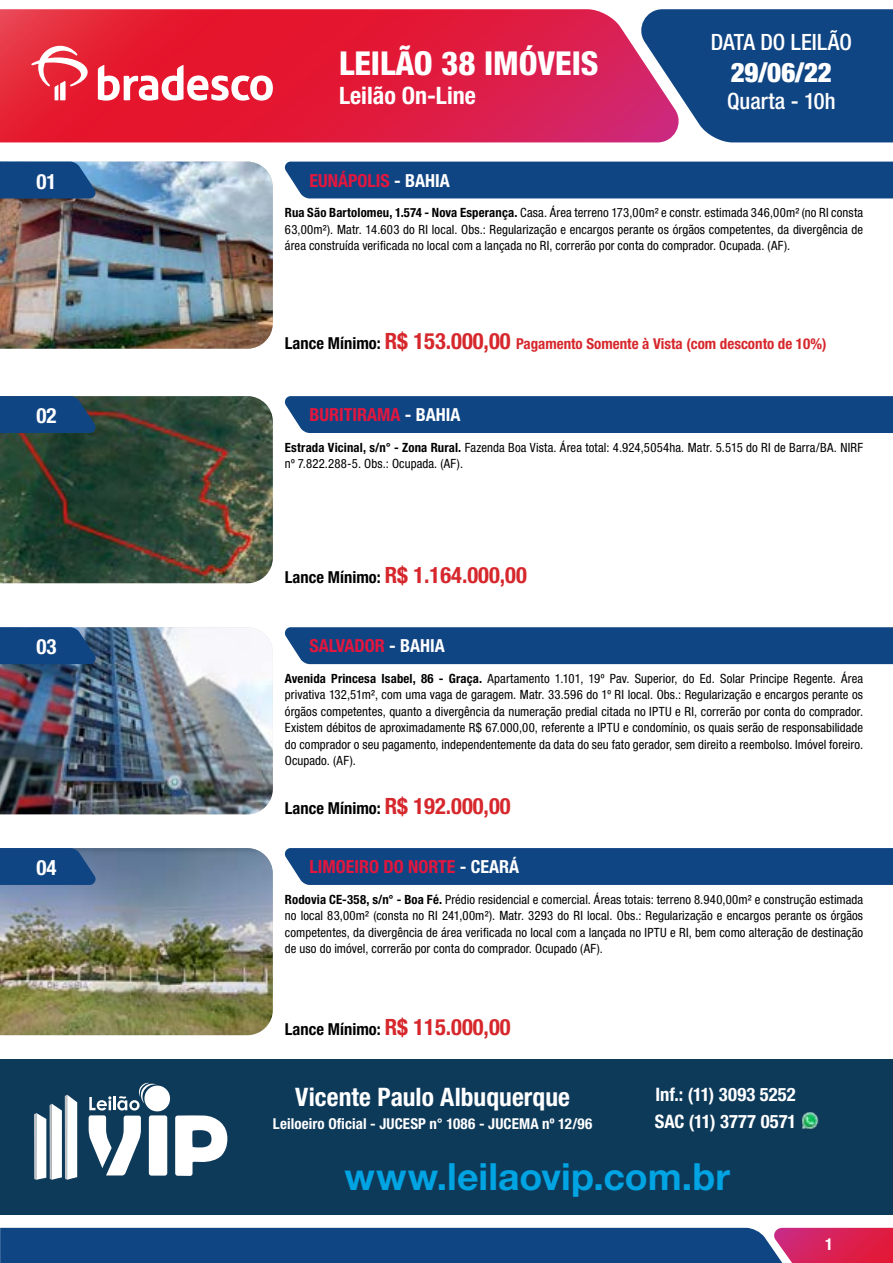
<style>
.page{position:relative;width:893px;height:1263px;background:#fff}
.page>*{position:absolute;margin:0;border:0;box-sizing:border-box;transform-origin:0 0}
.t1{font:700 37.5px "Helvetica Neue LT Std";color:#00a4e3}
.t2{font:800 condensed 33px "Helvetica Neue LT Std";color:#fff}
.t3{font:900 condensed 27px "Helvetica Neue LT Std";color:#fff}
.t4{font:700 condensed 25.5px "Helvetica Neue LT Std";letter-spacing:.005em;color:#fff}
.t5{font:700 condensed 24px "Helvetica Neue LT Std";color:#fff}
.t6{font:700 condensed 22.5px "Helvetica Neue LT Std";color:#d6272c}
.t7{font:500 condensed 22.5px "Helvetica Neue LT Std";color:#fff}
.t8{font:700 condensed 21px "Helvetica Neue LT Std";color:#fff}
.t9{font:700 condensed 18.6px/27px "Helvetica Neue LT Std";letter-spacing:.005em;color:#fff}
.t10{font:700 condensed 18px "Helvetica Neue LT Std";color:#e2163e}
.t11{font:700 condensed 16.5px "Helvetica Neue LT Std";color:#000}
.t12{font:700 condensed 16.5px "Helvetica Neue LT Std";color:#fff}
.t13{font:700 condensed 15px "Helvetica Neue LT Std";color:#d6272c}
.t14{font:700 condensed 15px "Helvetica Neue LT Std";letter-spacing:.01em;color:#fff}
.t15{font:condensed 12.75px/16.5px "Helvetica Neue LT Std";letter-spacing:.01em;color:#000;text-align:justify}
.s1{color:#fff}
.s2{font-weight:700}
.s3{font-size:16.5px;color:#000}
.s4{font-size:22.5px}
.s5{font-size:22.5px;color:#d6272c}
</style>
<div class="page">
<svg style="left:0;top:1228px;width:893px;height:35px;background:#2c427f"></svg>
<div style="left:284px;top:162px;width:609px;height:36px;background:#104583"></div>
<div style="left:284px;top:396px;width:609px;height:37px;background:#104583"></div>
<div style="left:284px;top:627px;width:609px;height:37px;background:#104583"></div>
<div style="left:284px;top:848px;width:609px;height:37px;background:#104583"></div>
<svg style="left:0;top:9px;width:635px;height:133px;background:#e01f40"></svg>
<svg style="left:635px;top:9px;width:258px;height:133px;background:#2e4f8a"></svg>
<svg style="left:31px;top:46px;width:242px;height:55px"></svg>
<div style="left:0;top:1059px;width:893px;height:156px;background:#0e3a5a"></div>
<img style="left:802px;top:1112px;width:16px;height:17px">
<svg style="left:34px;top:1095px;width:43px;height:85px"></svg>
<svg style="left:89px;top:1082px;width:138px;height:94px"></svg>
<img style="left:0;top:162px;width:273px;height:187px">
<img style="left:0;top:396px;width:273px;height:187px">
<img style="left:0;top:627px;width:273px;height:187px">
<img style="left:0;top:848px;width:273px;height:187px">
<svg style="left:0;top:162px;width:97px;height:36px;background:#1a4f8a"></svg>
<svg style="left:0;top:396px;width:97px;height:37px;background:#14447b"></svg>
<svg style="left:0;top:627px;width:97px;height:37px;background:#164883"></svg>
<svg style="left:0;top:848px;width:97px;height:37px;background:#184a85"></svg>
<h2 class="t2" style="left:339px;top:43px;width:261px">LEILÃO 38 IMÓVEIS</h2>
<h3 class="t5" style="left:339px;top:81px;width:138px">Leilão On-Line</h3>
<h3 class="t7" style="left:711px;top:29px;width:143px">DATA DO LEILÃO</h3>
<h3 class="t3" style="left:731px;top:56px;width:103px">29/06/22</h3>
<h3 class="t7" style="left:727px;top:88px;width:110px">Quarta - 10h</h3>
<h3 class="t8" style="left:36px;top:168px;width:22px">01</h3>
<h3 class="t10" style="left:310px;top:170px;width:142px">EUNÁPOLIS <span class="s1">- BAHIA</span></h3>
<p class="t15" style="left:285px;top:204px;width:580px"><span class="s2">Rua São Bartolomeu, 1.574 - Nova Esperança.</span> Casa. Área terreno 173,00m² e constr. estimada 346,00m² (no RI consta 63,00m²). Matr. 14.603 do RI local. Obs.: Regularização e encargos perante os órgãos competentes, da divergência de área construída verificada no local com a lançada no RI, correrão por conta do comprador. Ocupada. (AF).</p>
<p class="t13" style="left:285px;top:334px;width:543px"><span class="s3">Lance Mínimo:</span> <span class="s4">R$ 153.000,00</span> Pagamento Somente à Vista (com desconto de 10%)</p>
<h3 class="t8" style="left:36px;top:403px;width:22px">02</h3>
<h3 class="t10" style="left:310px;top:404px;width:152px">BURITIRAMA <span class="s1">- BAHIA</span></h3>
<p class="t15" style="left:285px;top:439px;width:580px"><span class="s2">Estrada Vicinal, s/n° - Zona Rural.</span> Fazenda Boa Vista. Área total: 4.924,5054ha. Matr. 5.515 do RI de Barra/BA. NIRF nº 7.822.288-5. Obs.: Ocupada. (AF).</p>
<h3 class="t6" style="left:285px;top:562px;width:243px"><span class="s3">Lance Mínimo:</span> R$ 1.164.000,00</h3>
<h3 class="t8" style="left:36px;top:634px;width:22px">03</h3>
<h3 class="t10" style="left:310px;top:635px;width:137px">SALVADOR <span class="s1">- BAHIA</span></h3>
<p class="t15" style="left:285px;top:670px;width:580px"><span class="s2">Avenida Princesa Isabel, 86 - Graça.</span> Apartamento 1.101, 19º Pav. Superior, do Ed. Solar Principe Regente. Área privativa 132,51m², com uma vaga de garagem. Matr. 33.596 do 1º RI local. Obs.: Regularização e encargos perante os órgãos competentes, quanto a divergência da numeração predial citada no IPTU e RI, correrão por conta do comprador.<br>Existem débitos de aproximadamente R$ 67.000,00, referente a IPTU e condomínio, os quais serão de responsabilidade do comprador o seu pagamento, independentemente da data do seu fato gerador, sem direito a reembolso. Imóvel foreiro.<br>Ocupado. (AF).</p>
<p class="t11" style="left:285px;top:798px;width:227px">Lance Mínimo: <span class="s5">R$ 192.000,00</span></p>
<h3 class="t8" style="left:36px;top:855px;width:22px">04</h3>
<h3 class="t10" style="left:310px;top:856px;width:211px">LIMOEIRO DO NORTE <span class="s1">- CEARÁ</span></h3>
<p class="t15" style="left:285px;top:891px;width:580px"><span class="s2">Rodovia CE-358, s/n° - Boa Fé.</span> Prédio residencial e comercial. Áreas totais: terreno 8.940,00m² e construção estimada no local 83,00m² (consta no RI 241,00m²). Matr. 3293 do RI local. Obs.: Regularização e encargos perante os órgãos competentes, da divergência de área verificada no local com a lançada no IPTU e RI, bem como alteração de destinação de uso do imóvel, correrão por conta do comprador. Ocupado (AF).</p>
<p class="t11" style="left:285px;top:1019px;width:227px">Lance Mínimo: <span class="s5">R$ 115.000,00</span></p>
<h3 class="t4" style="left:295px;top:1081px;width:276px">Vicente Paulo Albuquerque</h3>
<p class="t14" style="left:273px;top:1114px;width:321px">Leiloeiro Oficial - JUCESP n° 1086 - JUCEMA nº 12/96</p>
<h3 class="t9" style="left:655px;top:1080px;width:143px">Inf.: (11) 3093 5252<br>SAC (11) 3777 0571</h3>
<h1 class="t1" style="left:345px;top:1153px;width:387px">www.leilaovip.com.br</h1>
<p class="t12" style="left:825px;top:1233px;width:9px">1</p>
</div>
